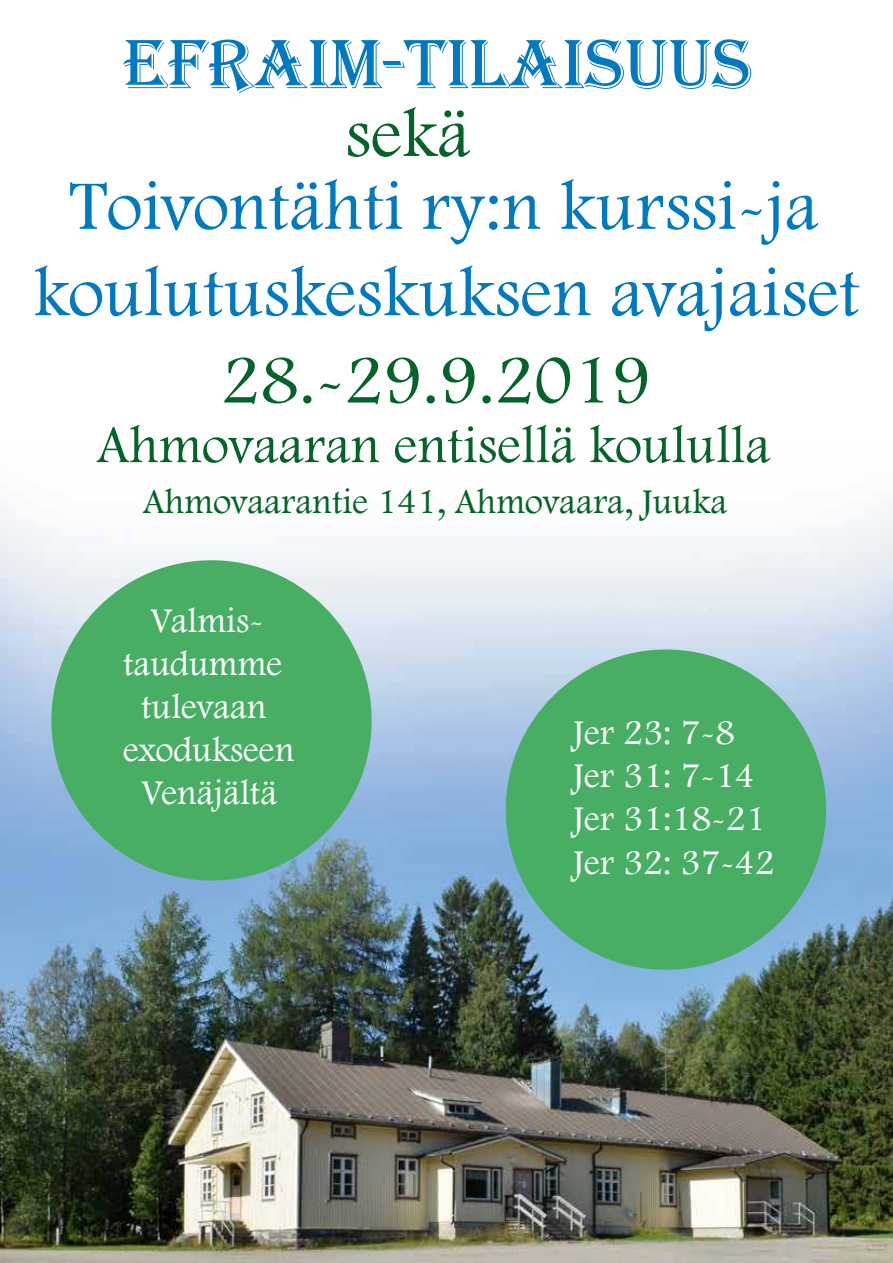
<style>
.page{position:relative;width:893px;height:1263px;background:#fff}
.page>*{position:absolute;margin:0;border:0;box-sizing:border-box;transform-origin:0 0}
.t1{font:72px/86.4px "Footlight MT Light";color:#0079c0;text-align:center}
.t2{font:72px "Algerian";color:#0079c0}
.t3{font:70.5px "Footlight MT Light";color:#046329}
.t4{font:54px "Footlight MT Light";color:#046329}
.t5{font:36px/43.2px "Footlight MT Light";color:#fff;text-align:center}
.t6{font:36px "Footlight MT Light";color:#046329}
</style>
<div class="page">
<img style="left:0;top:509px;width:893px;height:754px">
<div style="left:51px;top:560px;width:321px;height:320px;background:#47ae64;border-radius:50%"></div>
<div style="left:506px;top:649px;width:320px;height:321px;background:#47ae64;border-radius:50%"></div>
<h1 class="t2" style="left:123px;top:24px;width:630px">EFRAIM-TILAISUUS</h1>
<h2 class="t3" style="left:345px;top:92px;width:126px">sekä</h2>
<h1 class="t1" style="left:33px;top:161px;width:828px">Toivontähti ry:n kurssi-ja koulutuskeskuksen avajaiset</h1>
<h2 class="t3" style="left:221px;top:338px;width:431px">28.-29.9.2019</h2>
<h3 class="t4" style="left:96px;top:413px;width:676px">Ahmovaaran entisellä koululla</h3>
<p class="t6" style="left:143px;top:480px;width:586px">Ahmovaarantie 141, Ahmovaara, Juuka</p>
<p class="t5" style="left:123px;top:597px;width:173px">Valmis&shy;taudumme tulevaan exodukseen<br>Venäjältä</p>
<p class="t5" style="left:574px;top:710px;width:203px;text-align:left">Jer 23: 7-8<br>Jer 31: 7-14<br>Jer 31:18-21<br>Jer 32: 37-42</p>
</div>
